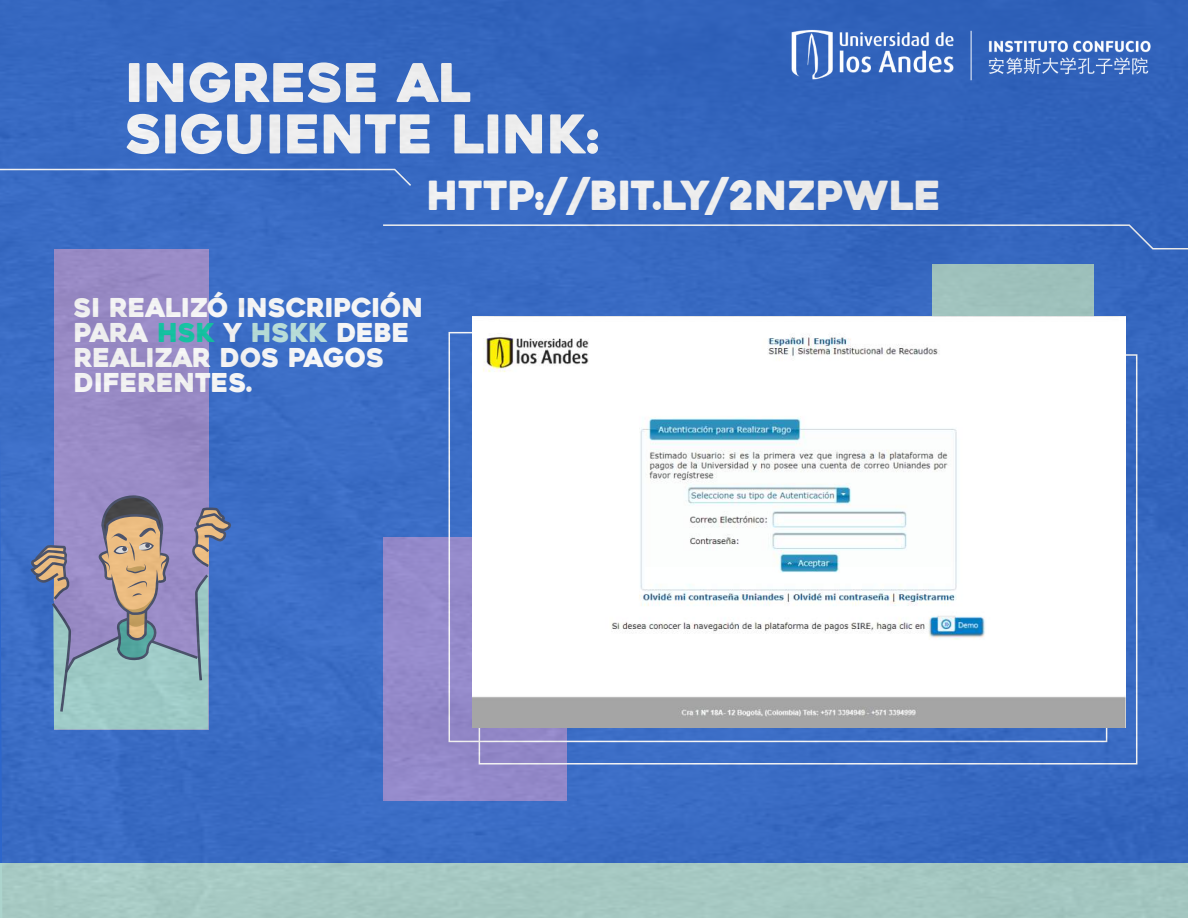
<style>
.page{position:relative;width:1188px;height:918px;background:#fff}
.page>*{position:absolute;margin:0;border:0;box-sizing:border-box;transform-origin:0 0}
.t1{font:53.25px/51.4px "Heavitas";color:#fff}
.t2{font:40.05px "Heavitas";color:#fff}
.t3{font:25.95px/25px "Heavitas";color:#fff}
.s1{color:#00c59f}
.s2{color:#b7e1db}
</style>
<div class="page">
<img style="left:0;top:0;width:1188px;height:918px">
<img style="left:473px;top:317px;width:652px;height:410px">
<img style="left:755px;top:0;width:433px;height:110px">
<h1 class="t1" style="left:126px;top:57px;width:475px">INGRESE AL<br>SIGUIENTE LINK:</h1>
<h2 class="t2" style="left:427px;top:171px;width:516px">HTTP://BIT.LY/2NZPWLE</h2>
<p class="t3" style="left:74px;top:295px;width:351px">SI REALIZÓ INSCRIPCIÓN<br>PARA <span class="s1">HSK</span> Y <span class="s2">HSKK</span> DEBE<br>REALIZAR DOS PAGOS<br>DIFERENTES.</p>
</div>
